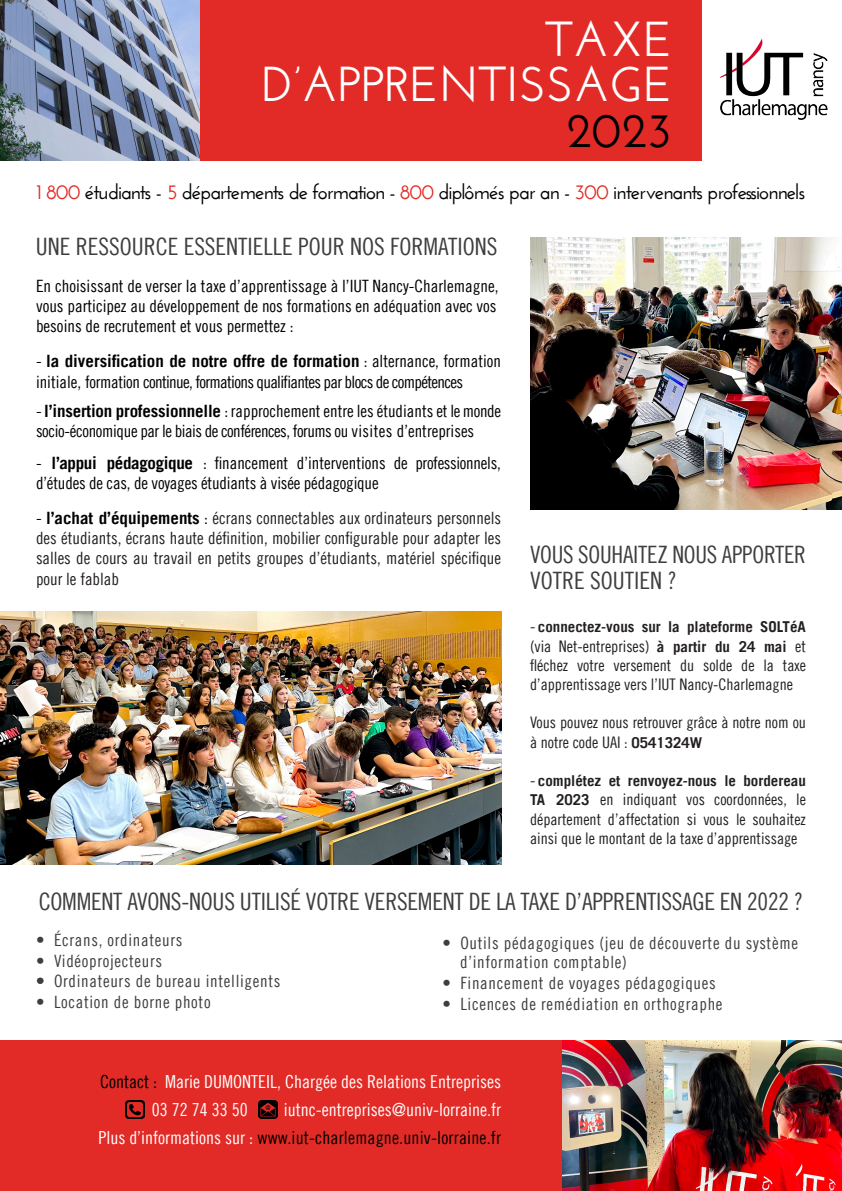
<style>
.page{position:relative;width:842px;height:1191px;background:#fff}
.page>*{position:absolute;margin:0;border:0;box-sizing:border-box;transform-origin:0 0}
.t1{font:600 49px "Josefin Sans";color:#fff}
.t2{font:600 49px "Josefin Sans";color:#000}
.t3{font:24px/26px "Trade Gothic LT Cond Eighteen";letter-spacing:-.01em;color:#3e3e3f}
.t4{font:600 21px "Josefin Sans";letter-spacing:-.05em;color:#000}
.t5{font:18px "Trade Gothic LT Cond Eighteen";color:#fff}
.t6{font:18px "Trade Gothic LT Cond Eighteen";letter-spacing:.01em;color:#000}
.t7{font:17px/20.4px "Trade Gothic LT Cond Eighteen";letter-spacing:-.01em;color:#000}
.t8{font:17px "Trade Gothic LT Cond Eighteen";letter-spacing:.04em;color:#3e3e3f}
.t9{font:17px/20.4px "Trade Gothic LT Cond Eighteen";color:#231f20;text-align:justify}
.t10{font:17px/20.4px "Trade Gothic LT Cond Eighteen";letter-spacing:-.04em;color:#000}
.t11{font:16px/19.2px "Trade Gothic LT Cond Eighteen";color:#231f20;text-align:justify}
.t12{font:700 15px "Trade Gothic LT";color:#231f20}
.s1{color:#e22b26}
.s2{font-family:"Trade Gothic LT";font-weight:700}
.s3{color:#000}
.s4{font-family:"Trade Gothic LT";font-weight:700;color:#000}
.s5{font-family:"Trade Gothic LT Cond Eighteen";font-weight:400;font-size:16px}
.s6{font-family:"Trade Gothic LT";font-weight:700;font-size:15px}
.s7{color:#fff}
</style>
<div class="page">
<div style="left:198px;top:0;width:504px;height:160px;background:#e22b26"></div>
<img style="left:0;top:611px;width:501px;height:253px">
<img style="left:721px;top:38px;width:106px;height:82px">
<img style="left:562px;top:1040px;width:280px;height:151px">
<div style="left:0;top:1040px;width:562px;height:151px;background:#e22b26"></div>
<img style="left:0;top:0;width:200px;height:160px">
<img style="left:259px;top:1100px;width:18px;height:18px">
<img style="left:126px;top:1100px;width:18px;height:18px">
<img style="left:530px;top:237px;width:312px;height:272px">
<p class="t1" style="left:546px;top:10px;width:129px">TAXE</p>
<p class="t1" style="left:261px;top:55px;width:413px">D’APPRENTISSAGE</p>
<p class="t2" style="left:566px;top:101px;width:107px">2023</p>
<p class="t4" style="left:36px;top:179px;width:770px"><span class="s1">1 800</span> étudiants - <span class="s1">5</span> départements de formation - <span class="s1">800</span> diplômés par an - <span class="s1">300</span> intervenants professionnels</p>
<p class="t3" style="left:36px;top:233px;width:463px">UNE RESSOURCE ESSENTIELLE POUR NOS FORMATIONS</p>
<p class="t7" style="left:36px;top:275px;width:464px;text-align:justify">En choisissant de verser la taxe d’apprentissage à l’IUT Nancy-Charlemagne, vous participez au développement de nos formations en adéquation avec vos besoins de recrutement et vous permettez :</p>
<p class="t10" style="left:36px;top:351px;width:467px">- <span class="s2">la diversification de notre offre de formation</span> : alternance, formation initiale, formation continue, formations qualifiantes par blocs de compétences</p>
<p class="t7" style="left:36px;top:400px;width:467px">- <span class="s2">l’insertion professionnelle</span> : rapprochement entre les étudiants et le monde socio-économique par le biais de conférences, forums ou visites d’entreprises</p>
<p class="t7" style="left:36px;top:452px;width:467px">- <span class="s2">l’appui pédagogique</span> : financement d’interventions de professionnels, d’études de cas, de voyages étudiants à visée pédagogique</p>
<p class="t9" style="left:36px;top:507px;width:467px"><span class="s3">-</span> <span class="s4">l’achat d’équipements</span> <span class="s3">:</span> écrans connectables aux ordinateurs personnels des étudiants, écrans haute définition, mobilier configurable pour adapter les salles de cours au travail en petits groupes d’étudiants, matériel spécifique pour le fablab</p>
<p class="t3" style="left:530px;top:541px;width:277px">VOUS SOUHAITEZ NOUS APPORTER<br>VOTRE SOUTIEN ?</p>
<p class="t12" style="left:530px;top:618px;width:277px"><span class="s5">-</span> connectez-vous sur la plateforme SOLTéA</p>
<p class="t11" style="left:530px;top:636px;width:277px">(via Net-entreprises) <span class="s6">à partir du 24 mai</span> et fléchez votre versement du solde de la taxe d’apprentissage vers l’IUT Nancy-Charlemagne</p>
<p class="t11" style="left:530px;top:713px;width:277px">Vous pouvez nous retrouver grâce à notre nom ou à notre code UAI : <span class="s6">0541324W</span></p>
<p class="t12" style="left:530px;top:771px;width:277px"><span class="s5">-</span> complétez et renvoyez-nous le bordereau</p>
<p class="t11" style="left:530px;top:790px;width:277px"><span class="s6">TA 2023</span> en indiquant vos coordonnées, le département d’affectation si vous le souhaitez ainsi que le montant de la taxe d’apprentissage</p>
<p class="t3" style="left:39px;top:887px;width:766px">COMMENT AVONS-NOUS UTILISÉ VOTRE VERSEMENT DE LA TAXE D’APPRENTISSAGE EN 2022 ?</p>
<p class="t8" style="left:36px;top:930px;width:148px">• Écrans, ordinateurs</p>
<p class="t8" style="left:36px;top:951px;width:128px">• Vidéoprojecteurs</p>
<p class="t8" style="left:36px;top:971px;width:246px">• Ordinateurs de bureau intelligents</p>
<p class="t8" style="left:36px;top:992px;width:176px">• Location de borne photo</p>
<p class="t8" style="left:442px;top:932px;width:357px">• Outils pédagogiques (jeu de découverte du système</p>
<p class="t8" style="left:460px;top:951px;width:168px">d’information comptable)</p>
<p class="t8" style="left:442px;top:972px;width:275px">• Financement de voyages pédagogiques</p>
<p class="t8" style="left:442px;top:993px;width:282px">• Licences de remédiation en orthographe</p>
<p class="t5" style="left:100px;top:1070px;width:402px"><span class="s3">Contact :</span> Marie DUMONTEIL, Chargée des Relations Entreprises</p>
<p class="t5" style="left:152px;top:1099px;width:97px">03 72 74 33 50</p>
<p class="t5" style="left:284px;top:1099px;width:219px">iutnc-entreprises@univ-lorraine.fr</p>
<p class="t6" style="left:98px;top:1126px;width:404px"><span class="s7">Plus d’informations sur :</span> www.iut-charlemagne.univ-lorraine.fr</p>
</div>
